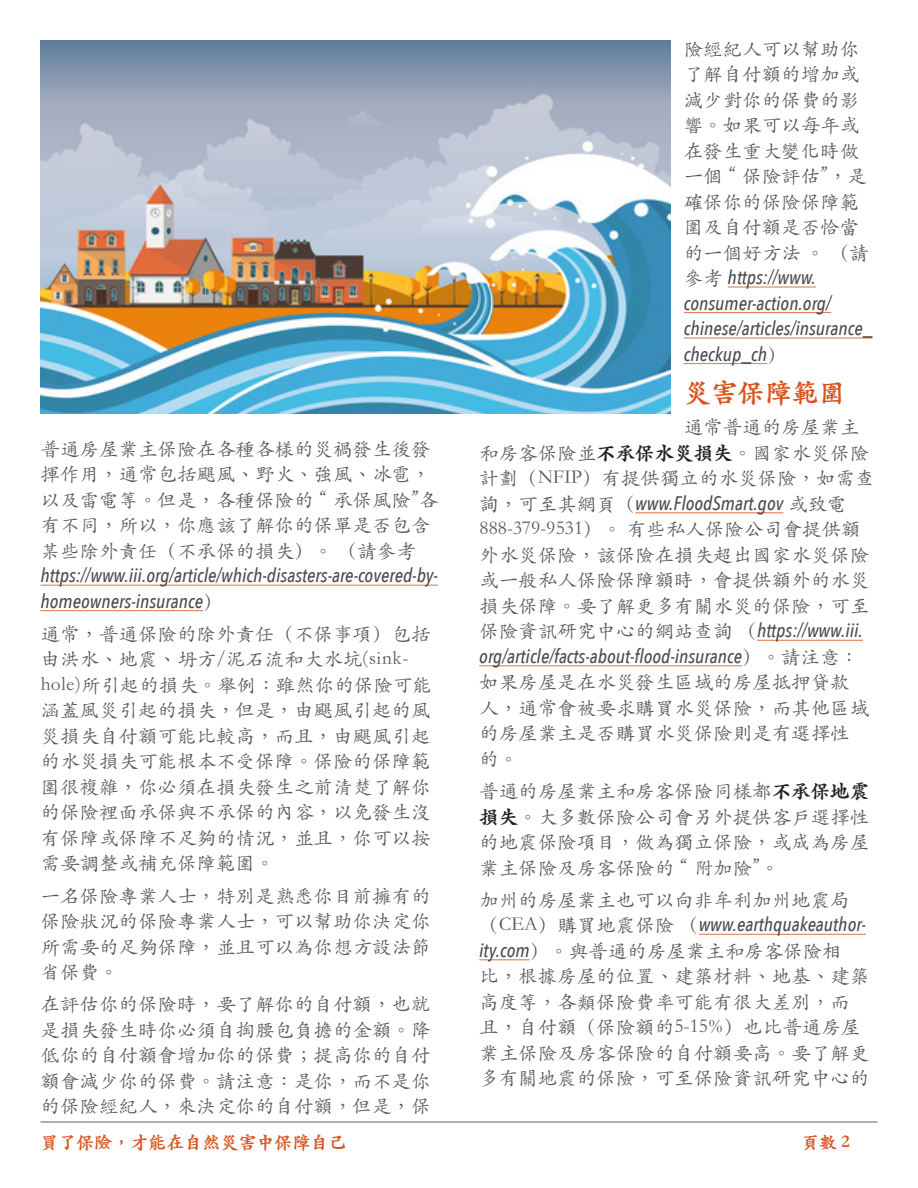
<style>
.page{position:relative;width:918px;height:1188px;background:#fff}
.page>*{position:absolute;margin:0;border:0;box-sizing:border-box;transform-origin:0 0}
.Subheads{font:900 27px "ST Kaiti TC";color:#d9531c}
.Text{font:19.5px/25.5px "ST Kaiti TC";color:#57585a}
.t1{font:900 18px "ST Kaiti TC";color:#d9531c}
.s1{font-family:"Avenir Next Condensed";font-weight:500;font-style:italic;color:#4b4c4d}
.s2{font-weight:900;color:#231f20}
</style>
<div class="page">
<hr style="left:40px;top:1121px;width:838px;height:2px;background:#939598">
<hr style="left:40px;top:585px;width:398px;height:1px;background:#e48351">
<hr style="left:40px;top:610px;width:163px;height:1px;background:#e48351">
<hr style="left:728px;top:286px;width:88px;height:2px;background:#e48351">
<hr style="left:684px;top:312px;width:147px;height:1px;background:#e48351">
<hr style="left:684px;top:337px;width:189px;height:2px;background:#e48351">
<hr style="left:684px;top:363px;width:83px;height:1px;background:#e48351">
<hr style="left:635px;top:512px;width:148px;height:1px;background:#e48351">
<hr style="left:757px;top:640px;width:106px;height:1px;background:#e48351">
<hr style="left:479px;top:665px;width:263px;height:1px;background:#e48351">
<hr style="left:699px;top:934px;width:167px;height:1px;background:#e48351">
<hr style="left:479px;top:959px;width:51px;height:1px;background:#e48351">
<img style="left:40px;top:40px;width:630px;height:373px">
<p class="Text" style="left:40px;top:435px;width:399px">普通房屋業主保險在各種各樣的災禍發生後發揮作用，通常包括颶風、野火、強風、冰雹，以及雷電等。但是，各種保險的“承保風險”各有不同，所以，你應該了解你的保單是否包含某些除外責任（不承保的損失）。 （請參考<span class="s1">https://www.iii.org/article/which-disasters-are-covered-by&shy;homeowners-insurance</span>）</p>
<p class="Text" style="left:40px;top:620px;width:393px">通常，普通保險的除外責任（不保事項）包括由洪水、地震、坍方/泥石流和大水坑(sink&shy;hole)所引起的損失。舉例：雖然你的保險可能涵蓋風災引起的損失，但是，由颶風引起的風災損失自付額可能比較高，而且，由颶風引起的水災損失可能根本不受保障。保險的保障範圍很複雜，你必須在損失發生之前清楚了解你的保險裡面承保與不承保的內容，以免發生沒有保障或保障不足夠的情況，並且，你可以按需要調整或補充保障範圍。</p>
<p class="Text" style="left:40px;top:882px;width:391px;text-align:justify">一名保險專業人士，特別是熟悉你目前擁有的保險狀況的保險專業人士，可以幫助你決定你所需要的足夠保障，並且可以為你想方設法節省保費。</p>
<p class="Text" style="left:40px;top:991px;width:391px;text-align:justify">在評估你的保險時，要了解你的自付額，也就是損失發生時你必須自掏腰包負擔的金額。降低你的自付額會增加你的保費；提高你的自付額會減少你的保費。請注意：是你，而不是你的保險經紀人，來決定你的自付額，但是，保</p>
<p class="Text" style="left:684px;top:35px;width:190px">險經紀人可以幫助你了解自付額的增加或減少對你的保費的影響。如果可以每年或在發生重大變化時做一個“保險評估”，是確保你的保險保障範圍及自付額是否恰當的一個好方法 。 （請參考 <span class="s1">https://www. consumer-action.org/ chinese/articles/insurance_ checkup_ch</span>）</p>
<p class="Subheads" style="left:684px;top:376px;width:163px">災害保障範圍</p>
<p class="Text" style="left:479px;top:414px;width:397px;text-indent:205px">通常普通的房屋業主和房客保險並<span class="s2">不承保水災損失</span>。國家水災保險計劃（NFIP）有提供獨立的水災保險，如需查詢，可至其網頁（<span class="s1">www.FloodSmart.gov</span> 或致電<br>888-379-9531）。 有些私人保險公司會提供額外水災保險，該保險在損失超出國家水災保險或一般私人保險保障額時，會提供額外的水災損失保障。要了解更多有關水災的保險，可至保險資訊研究中心的網站查詢 （<span class="s1">https://www.iii. org/article/facts-about-flood-insurance</span>）。請注意：如果房屋是在水災發生區域的房屋抵押貸款<br>人，通常會被要求購買水災保險，而其他區域的房屋業主是否購買水災保險則是有選擇性<br>的。</p>
<p class="Text" style="left:479px;top:777px;width:391px;text-align:justify">普通的房屋業主和房客保險同樣都<span class="s2">不承保地震損失</span>。大多數保險公司會另外提供客戶選擇性的地震保險項目，做為獨立保險，或成為房屋業主保險及房客保險的“附加險”。</p>
<p class="Text" style="left:479px;top:886px;width:391px">加州的房屋業主也可以向非牟利加州地震局（CEA）購買地震保險 （<span class="s1">www.earthquakeauthor&shy;ity.com</span>）。與普通的房屋業主和房客保險相<br>比，根據房屋的位置、建築材料、地基、建築高度等，各類保險費率可能有很大差別，而且，自付額（保險額的5-15%）也比普通房屋業主保險及房客保險的自付額要高。要了解更多有關地震的保險，可至保險資訊研究中心的</p>
<p class="t1" style="left:40px;top:1131px;width:307px">買了保險，才能在自然災害中保障自己</p>
<p class="t1" style="left:801px;top:1131px;width:50px">頁數 2</p>
</div>
